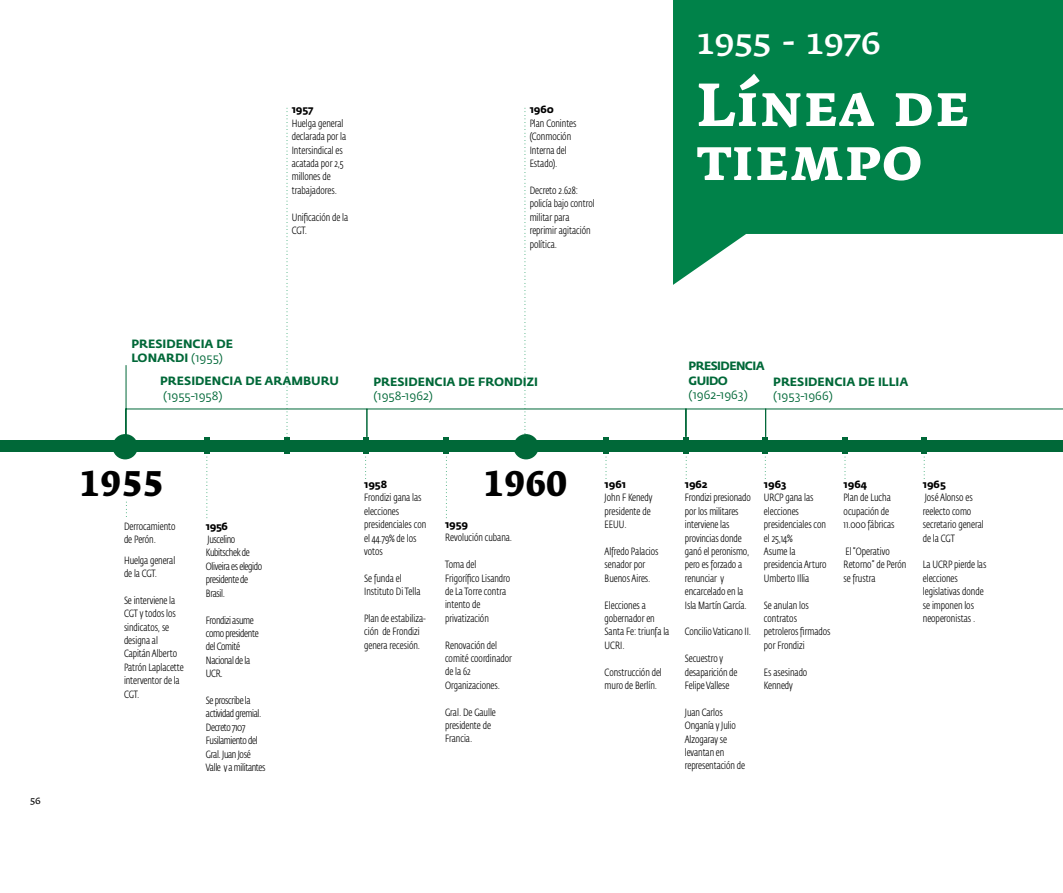
<style>
.page{position:relative;width:1063px;height:893px;background:#fff}
.page>*{position:absolute;margin:0;border:0;box-sizing:border-box;transform-origin:0 0}
.t1{font:60px/54px "Fedra Serif A Bold SC";color:#fff}
.t2{font:36px "Fedra Serif A Normal SC";color:#fff}
.t3{font:35.1px "Fedra Serif A Bold TF";color:#000}
.t4{font:700 11.85px/14.9px "Fedra Sans Std";color:#006838}
.t5{font:11.85px "Fedra Sans Std";color:#006838}
.t6{font:700 11.85px/14.9px "Fedra Sans Std";letter-spacing:-.05em;color:#006838}
.t7{font:10.5px "Fedra Serif A Book SC";color:#000}
.t8{font:300 10.35px/13.4px "Fedra Sans Cond Std";color:#000}
.t9{font:300 10.35px/13.4px "Fedra Sans Cond Std";letter-spacing:-.03em;color:#000}
.t10{font:700 10.35px "Fedra Sans Std";color:#000}
.s1{font-weight:400}
</style>
<div class="page">
<div style="left:112px;top:434px;width:26px;height:25px;background:#006838;border-radius:50%"></div>
<div style="left:513px;top:434px;width:26px;height:25px;background:#006838;border-radius:50%"></div>
<div style="left:0;top:440px;width:1063px;height:12px;background:#006838"></div>
<div style="left:364px;top:437px;width:5px;height:17px;background:#006838"></div>
<div style="left:444px;top:437px;width:5px;height:17px;background:#006838"></div>
<div style="left:603px;top:437px;width:5px;height:17px;background:#006838"></div>
<div style="left:683px;top:437px;width:5px;height:17px;background:#006838"></div>
<div style="left:763px;top:437px;width:5px;height:17px;background:#006838"></div>
<div style="left:843px;top:437px;width:5px;height:17px;background:#006838"></div>
<div style="left:922px;top:437px;width:5px;height:17px;background:#006838"></div>
<svg style="left:125px;top:108px;width:243px;height:411px"></svg>
<svg style="left:766px;top:409px;width:297px;height:28px"></svg>
<div style="left:685px;top:409px;width:81px;height:28px;border:1px solid #006838"></div>
<svg style="left:525px;top:108px;width:1px;height:327px"></svg>
<svg style="left:446px;top:457px;width:1px;height:62px"></svg>
<svg style="left:673px;top:0;width:390px;height:285px;fill:#008249"></svg>
<p class="t7" style="left:30px;top:794px;width:12px">56</p>
<p class="t10" style="left:292px;top:103px;width:24px">1957</p>
<p class="t8" style="left:292px;top:117px;width:56px">Huelga general declarada por la<br>Intersindical es acatada por 2,5 millones de trabajadores.</p>
<p class="t8" style="left:292px;top:211px;width:58px">Unificación de la<br>CGT.</p>
<p class="t10" style="left:530px;top:103px;width:26px">1960</p>
<p class="t8" style="left:530px;top:117px;width:48px">Plan Conintes (Conmoción<br>Interna del<br>Estado).</p>
<p class="t8" style="left:530px;top:184px;width:67px">Decreto 2.628: policía bajo control militar para reprimir agitación política.</p>
<h2 class="t2" style="left:697px;top:21px;width:185px">1955 - 1976</h2>
<h1 class="t1" style="left:697px;top:78px;width:274px">Línea de tiempo</h1>
<p class="t4" style="left:131px;top:336px;width:103px">PRESIDENCIA DE<br>LONARDI <span class="s1">(1955)</span></p>
<p class="t4" style="left:160px;top:373px;width:180px">PRESIDENCIA DE ARAMBURU</p>
<p class="t5" style="left:163px;top:388px;width:61px">(1955-1958)</p>
<p class="t4" style="left:374px;top:374px;width:166px">PRESIDENCIA DE FRONDIZI</p>
<p class="t5" style="left:374px;top:389px;width:61px">(1958-1962)</p>
<h3 class="t3" style="left:79px;top:460px;width:86px">1955</h3>
<p class="t8" style="left:124px;top:520px;width:53px">Derrocamiento de Perón.</p>
<p class="t8" style="left:124px;top:553px;width:53px">Huelga general de la CGT.</p>
<p class="t8" style="left:124px;top:594px;width:61px">Se interviene la<br>CGT y todos los sindicatos, se designa al<br>Capitán Alberto<br>Patrón Laplacette interventor de la<br>CGT.</p>
<p class="t10" style="left:206px;top:520px;width:24px">1956</p>
<p class="t9" style="left:206px;top:533px;width:58px">Juscelino<br>Kubitschek de<br>Oliveira es elegido presidente de<br>Brasil.</p>
<p class="t9" style="left:206px;top:613px;width:54px">Frondizi asume como presidente del Comité<br>Nacional de la<br>UCR.</p>
<p class="t9" style="left:206px;top:694px;width:61px">Se proscribe la actividad gremial.<br>Decreto 7107<br>Fusilamiento del<br>Gral. Juan José<br>Valle y a militantes</p>
<p class="t10" style="left:364px;top:478px;width:24px">1958</p>
<p class="t8" style="left:364px;top:491px;width:64px">Frondizi gana las elecciones presidenciales con el 44.79% de los votos</p>
<p class="t8" style="left:364px;top:572px;width:58px">Se funda el<br>Instituto Di Tella</p>
<p class="t8" style="left:364px;top:612px;width:63px">Plan de estabiliza&shy;ción de Frondizi genera recesión.</p>
<h3 class="t3" style="left:483px;top:460px;width:86px">1960</h3>
<p class="t10" style="left:445px;top:518px;width:25px">1959</p>
<p class="t8" style="left:445px;top:531px;width:69px">Revolución cubana.</p>
<p class="t8" style="left:445px;top:558px;width:67px">Toma del<br>Frigorífico Lisandro de La Torre contra intento de privatización</p>
<p class="t8" style="left:445px;top:639px;width:68px">Renovación del comité coordinador de la 62<br>Organizaciones.</p>
<p class="t8" style="left:445px;top:706px;width:52px">Gral. De Gaulle presidente de<br>Francia.</p>
<p class="t6" style="left:689px;top:358px;width:78px">PRESIDENCIA<br>GUIDO</p>
<p class="t5" style="left:689px;top:388px;width:61px">(1962-1963)</p>
<p class="t4" style="left:773px;top:374px;width:137px">PRESIDENCIA DE ILLIA</p>
<p class="t5" style="left:773px;top:389px;width:61px">(1953-1966)</p>
<p class="t10" style="left:605px;top:478px;width:23px">1961</p>
<p class="t8" style="left:605px;top:491px;width:49px">John F Kenedy presidente de<br>EEUU.</p>
<p class="t8" style="left:605px;top:545px;width:55px">Alfredo Palacios senador por<br>Buenos Aires.</p>
<p class="t8" style="left:605px;top:598px;width:66px">Elecciones a gobernador en<br>Santa Fe: triunfa la<br>UCRI.</p>
<p class="t8" style="left:605px;top:666px;width:59px">Construcción del muro de Berlín.</p>
<p class="t10" style="left:685px;top:478px;width:24px">1962</p>
<p class="t8" style="left:685px;top:491px;width:68px">Frondizi presionado por los militares interviene las provincias donde ganó el peronismo, pero es forzado a renunciar y encarcelado en la<br>Isla Martín García.</p>
<p class="t8" style="left:685px;top:625px;width:68px">Concilio Vaticano II.</p>
<p class="t8" style="left:685px;top:652px;width:54px">Secuestro y desaparición de<br>Felipe Vallese</p>
<p class="t8" style="left:685px;top:706px;width:62px">Juan Carlos<br>Onganía y Julio<br>Alzogaray se levantan en representación de</p>
<p class="t10" style="left:764px;top:478px;width:24px">1963</p>
<p class="t8" style="left:764px;top:491px;width:64px">URCP gana las elecciones presidenciales con el 25,14%<br>Asume la presidencia Arturo<br>Umberto Illia</p>
<p class="t8" style="left:764px;top:599px;width:68px">Se anulan los contratos petroleros firmados por Frondizi</p>
<p class="t8" style="left:764px;top:666px;width:45px">Es asesinado<br>Kennedy</p>
<p class="t10" style="left:844px;top:478px;width:25px">1964</p>
<p class="t8" style="left:844px;top:491px;width:52px">Plan de Lucha ocupación de<br>11.000 fábricas</p>
<p class="t8" style="left:844px;top:545px;width:64px">El “Operativo<br>Retorno” de Perón se frustra</p>
<p class="t10" style="left:923px;top:478px;width:25px">1965</p>
<p class="t8" style="left:923px;top:491px;width:62px">José Alonso es reelecto como secretario general de la CGT</p>
<p class="t8" style="left:923px;top:558px;width:65px">La UCRP pierde las elecciones legislativas donde se imponen los neoperonistas .</p>
</div>
